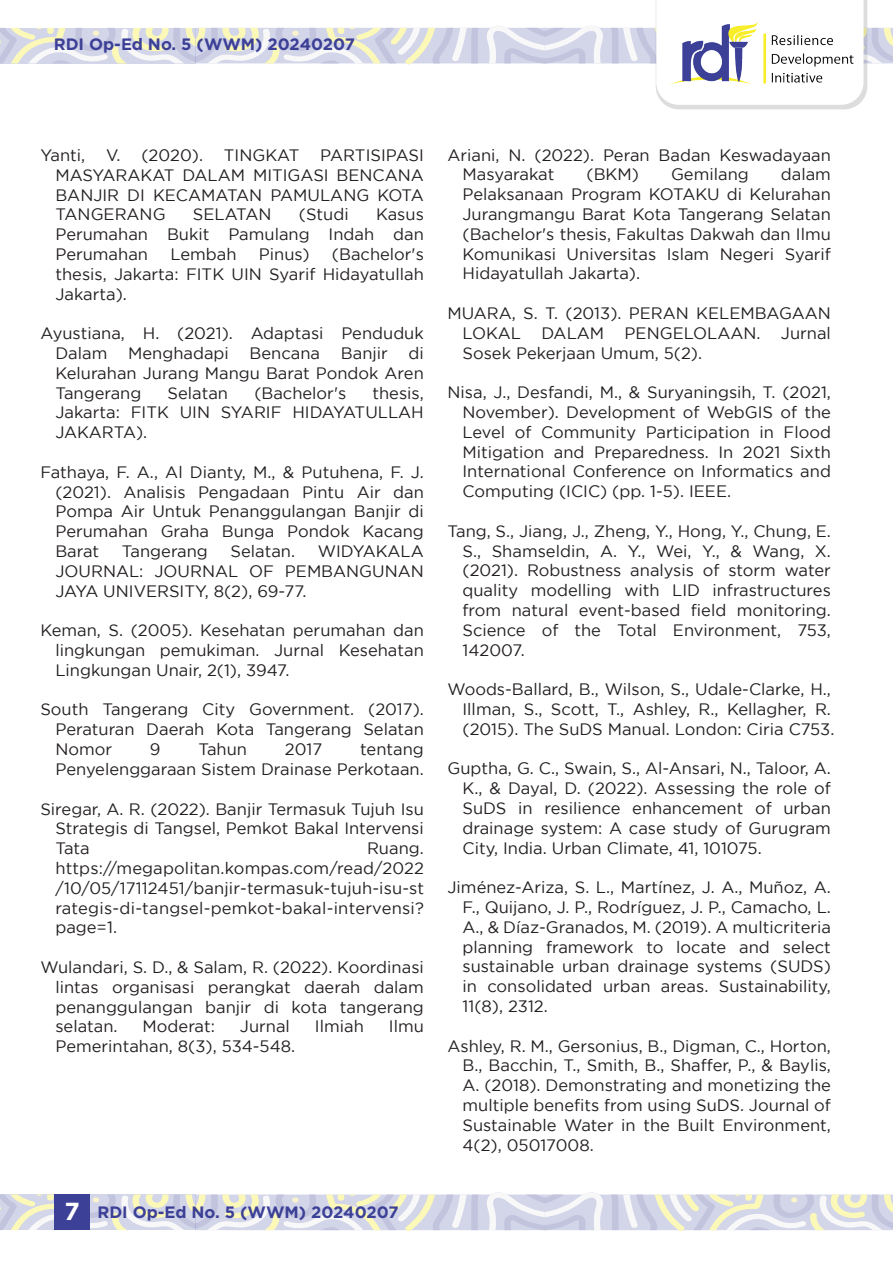
<style>
.page{position:relative;width:893px;height:1263px;background:#fff}
.page>*{position:absolute;margin:0;border:0;box-sizing:border-box;transform-origin:0 0}
.t1{font:700 24.6px "Gotham";color:#fff}
.t2{font:16.5px/19.8px "Gotham";color:#231f20;text-align:justify}
.t3{font:700 16.5px "Gotham";color:#3c4096}
</style>
<div class="page">
<svg style="left:0;top:1192px;width:893px;height:39px"></svg>
<svg style="left:0;top:0;width:893px;height:109px"></svg>
<img style="left:670px;top:22px;width:183px;height:63px">
<div style="left:54px;top:1194px;width:36px;height:36px;background:#3c4096"></div>
<p class="t3" style="left:54px;top:35px;width:303px">RDI Op-Ed No. 5 (WWM) 20240207</p>
<p class="t2" style="left:40px;top:145px;width:46px">Yanti,</p>
<p class="t2" style="left:106px;top:145px;width:98px">V. (2020).</p>
<p class="t2" style="left:224px;top:145px;width:77px">TINGKAT</p>
<p class="t2" style="left:55px;top:145px;width:370px;text-indent:265px">PARTISIPASI MASYARAKAT DALAM MITIGASI BENCANA BANJIR DI KECAMATAN PAMULANG KOTA TANGERANG</p>
<p class="t2" style="left:193px;top:204px;width:80px">SELATAN</p>
<p class="t2" style="left:299px;top:204px;width:51px">(Studi</p>
<p class="t2" style="left:55px;top:204px;width:370px;text-indent:321px">Kasus Perumahan Bukit Pamulang Indah dan Perumahan</p>
<p class="t2" style="left:55px;top:244px;width:370px;text-indent:277px">(Bachelor's thesis, Jakarta: FITK UIN Syarif Hidayatullah Jakarta).</p>
<p class="t2" style="left:55px;top:323px;width:370px;text-indent:-15px">Ayustiana, H. (2021). Adaptasi Penduduk<br>Dalam</p>
<p class="t2" style="left:170px;top:244px;width:68px">Lembah</p>
<p class="t2" style="left:259px;top:244px;width:52px">Pinus)</p>
<p class="t2" style="left:55px;top:343px;width:370px;text-indent:353px">di Kelurahan Jurang Mangu Barat Pondok Aren Tangerang</p>
<p class="t2" style="left:128px;top:343px;width:102px">Menghadapi</p>
<p class="t2" style="left:250px;top:343px;width:72px">Bencana</p>
<p class="t2" style="left:341px;top:343px;width:48px">Banjir</p>
<p class="t2" style="left:55px;top:383px;width:370px;text-indent:317px">thesis, Jakarta: FITK UIN SYARIF HIDAYATULLAH JAKARTA).</p>
<p class="t2" style="left:55px;top:462px;width:370px;text-indent:-15px">Fathaya, F. A., Al Dianty, M., &amp; Putuhena, F. J. (2021). Analisis Pengadaan Pintu Air dan Pompa Air Untuk Penanggulangan Banjir di Perumahan Graha Bunga Pondok Kacang Barat</p>
<p class="t2" style="left:168px;top:383px;width:62px">Selatan</p>
<p class="t2" style="left:254px;top:383px;width:93px">(Bachelor's</p>
<p class="t2" style="left:122px;top:541px;width:87px">Tangerang</p>
<p class="t2" style="left:231px;top:541px;width:66px">Selatan.</p>
<p class="t2" style="left:55px;top:541px;width:370px;text-indent:262px">WIDYAKALA JOURNAL: JOURNAL OF PEMBANGUNAN JAYA UNIVERSITY, 8(2), 69-77.</p>
<p class="t2" style="left:55px;top:620px;width:370px;text-indent:-15px">Keman, S. (2005). Kesehatan perumahan dan lingkungan pemukiman. Jurnal Kesehatan Lingkungan Unair, 2(1), 3947.</p>
<p class="t2" style="left:55px;top:699px;width:370px;text-indent:-15px">South Tangerang City Government. (2017).<br>Peraturan Daerah Kota Tangerang Selatan Nomor</p>
<p class="t2" style="left:150px;top:739px;width:12px">9</p>
<p class="t2" style="left:198px;top:739px;width:50px">Tahun</p>
<p class="t2" style="left:285px;top:739px;width:39px">2017</p>
<p class="t2" style="left:55px;top:739px;width:370px;text-align:right">tentang<br>Penyelenggaraan Sistem Drainase Perkotaan.</p>
<p class="t2" style="left:55px;top:798px;width:370px;text-indent:-15px">Siregar, A. R. (2022). Banjir Termasuk Tujuh Isu Strategis di Tangsel, Pemkot Bakal Intervensi Tata</p>
<p class="t2" style="left:55px;top:838px;width:370px;text-indent:312px">Ruang. https://megapolitan.kompas.com/read/2022 /10/05/17112451/banjir-termasuk-tujuh-isu-st rategis-di-tangsel-pemkot-bakal-intervensi? page=1.</p>
<p class="t2" style="left:55px;top:957px;width:370px;text-indent:-15px">Wulandari, S. D., &amp; Salam, R. (2022). Koordinasi lintas organisasi perangkat daerah dalam penanggulangan banjir di kota tangerang selatan.</p>
<p class="t2" style="left:143px;top:1016px;width:74px">Moderat:</p>
<p class="t2" style="left:240px;top:1016px;width:52px">Jurnal</p>
<p class="t2" style="left:315px;top:1016px;width:50px">Ilmiah</p>
<p class="t2" style="left:389px;top:1016px;width:36px">Ilmu</p>
<p class="t2" style="left:55px;top:1036px;width:241px">Pemerintahan, 8(3), 534-548.</p>
<h1 class="t1" style="left:64px;top:1197px;width:17px">7</h1>
<p class="t3" style="left:97px;top:1203px;width:303px">RDI Op-Ed No. 5 (WWM) 20240207</p>
<p class="t2" style="left:462px;top:145px;width:370px;text-indent:-15px">Ariani, N. (2022). Peran Badan Keswadayaan<br>Masyarakat</p>
<p class="t2" style="left:462px;top:164px;width:370px;text-indent:318px">dalam Pelaksanaan Program KOTAKU di Kelurahan Jurangmangu Barat Kota Tangerang Selatan (Bachelor's thesis, Fakultas Dakwah dan Ilmu Komunikasi Universitas Islam Negeri Syarif Hidayatullah Jakarta).</p>
<p class="t2" style="left:462px;top:303px;width:370px;text-indent:-15px">MUARA, S. T. (2013). PERAN KELEMBAGAAN LOKAL DALAM PENGELOLAAN. Jurnal Sosek Pekerjaan Umum, 5(2).</p>
<p class="t2" style="left:462px;top:382px;width:370px;text-indent:-15px">Nisa, J., Desfandi, M., &amp; Suryaningsih, T. (2021, November). Development of WebGIS of the Level of Community Participation in Flood Mitigation and Preparedness. In 2021 Sixth International Conference on Informatics and Computing (ICIC) (pp. 1-5). IEEE.</p>
<p class="t2" style="left:462px;top:521px;width:370px;text-indent:-15px">Tang, S., Jiang, J., Zheng, Y., Hong, Y., Chung, E.<br>S., Shamseldin, A. Y., Wei, Y., &amp; Wang, X. (2021). Robustness analysis of storm water quality modelling with LID infrastructures from natural event-based field monitoring.<br>Science of the Total Environment, 753, 142007.</p>
<p class="t2" style="left:462px;top:679px;width:373px;text-align:left;text-indent:-15px">Woods-Ballard, B., Wilson, S., Udale-Clarke, H.,<br>Illman, S., Scott, T., Ashley, R., Kellagher, R. (2015). The SuDS Manual. London: Ciria C753.</p>
<p class="t2" style="left:462px;top:758px;width:370px;text-indent:-15px">Guptha, G. C., Swain, S., Al-Ansari, N., Taloor, A.<br>K., &amp; Dayal, D. (2022). Assessing the role of SuDS in resilience enhancement of urban drainage system: A case study of Gurugram City, India. Urban Climate, 41, 101075.</p>
<p class="t2" style="left:462px;top:877px;width:370px;text-indent:-15px">Jiménez-Ariza, S. L., Martínez, J. A., Muñoz, A.<br>F., Quijano, J. P., Rodríguez, J. P., Camacho, L.<br>A., &amp; Díaz-Granados, M. (2019). A multicriteria planning framework to locate and select sustainable urban drainage systems (SUDS) in consolidated urban areas. Sustainability, 11(8), 2312.</p>
<p class="t2" style="left:462px;top:1036px;width:370px;text-indent:-15px">Ashley, R. M., Gersonius, B., Digman, C., Horton, B., Bacchin, T., Smith, B., Shaffer, P., &amp; Baylis, A. (2018). Demonstrating and monetizing the multiple benefits from using SuDS. Journal of Sustainable Water in the Built Environment, 4(2), 05017008.</p>
<p class="t2" style="left:586px;top:164px;width:54px">(BKM)</p>
<p class="t2" style="left:671px;top:164px;width:79px">Gemilang</p>
</div>
